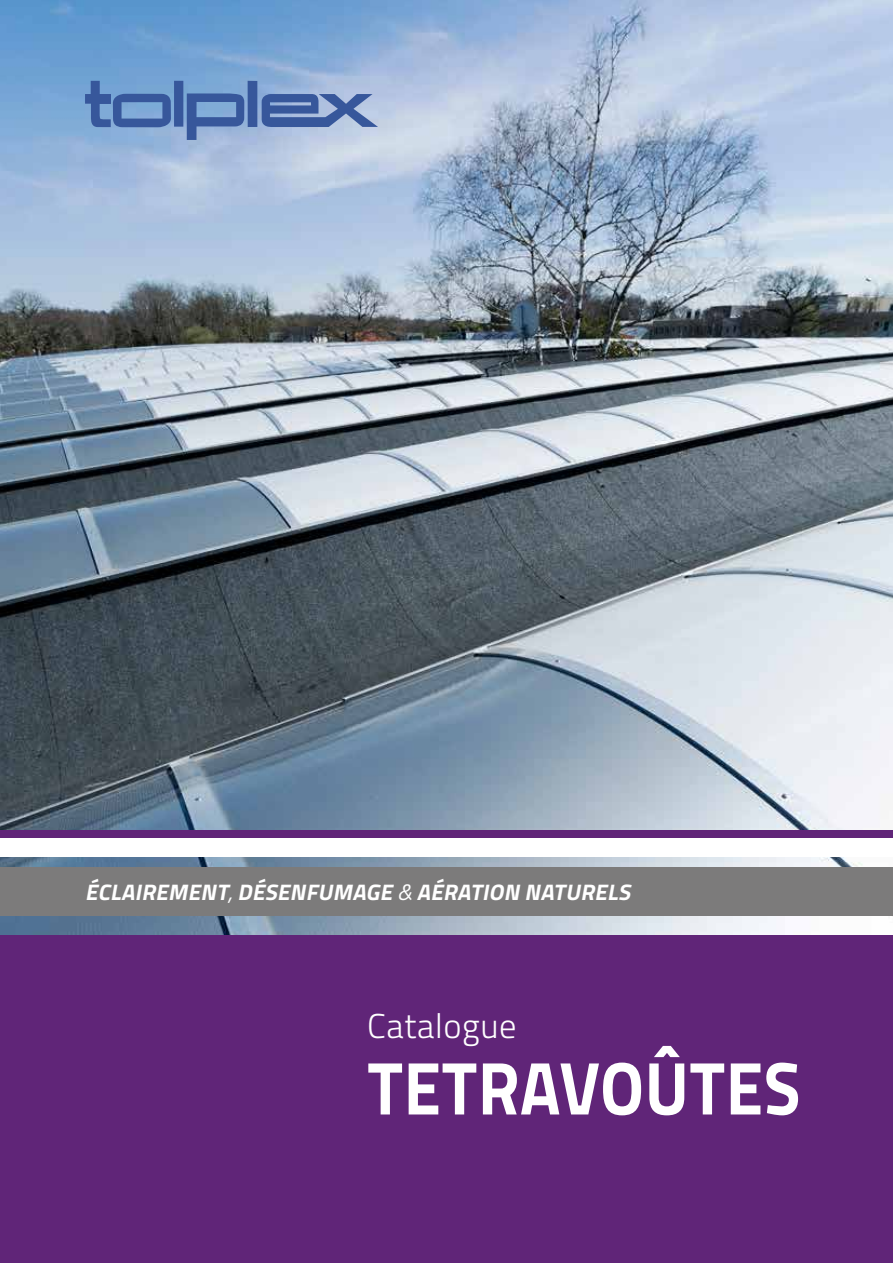
<style>
.page{position:relative;width:893px;height:1263px;background:#fff}
.page>*{position:absolute;margin:0;border:0;box-sizing:border-box;transform-origin:0 0}
.t1{font:700 75px "Titillium";letter-spacing:.01em;color:#fff;scale:.9 1}
.t2{font:300 34.5px "Titillium";letter-spacing:.02em;color:#fff}
.t3{font:italic 700 22.5px "Titillium";color:#fff}
.s1{font-weight:400}
</style>
<div class="page">
<img style="left:0;top:0;width:893px;height:935px">
<svg style="left:85px;top:81px;width:293px;height:59px;background:#7291c2"></svg>
<div style="left:0;top:935px;width:893px;height:328px;background:#602578"></div>
<div style="left:0;top:867px;width:893px;height:49px;background:#7c7b7b"></div>
<div style="left:0;top:838px;width:893px;height:19px;background:#fff"></div>
<div style="left:0;top:830px;width:893px;height:8px;background:#602578"></div>
<p class="t3" style="left:85px;top:875px;width:552px">ÉCLAIREMENT<span class="s1">,</span> DÉSENFUMAGE <span class="s1">&amp;</span> AÉRATION NATURELS</p>
<h2 class="t2" style="left:367px;top:1001px;width:151px">Catalogue</h2>
<h1 class="t1" style="left:367px;top:1031px;width:483px">TETRAVOÛTES</h1>
</div>
